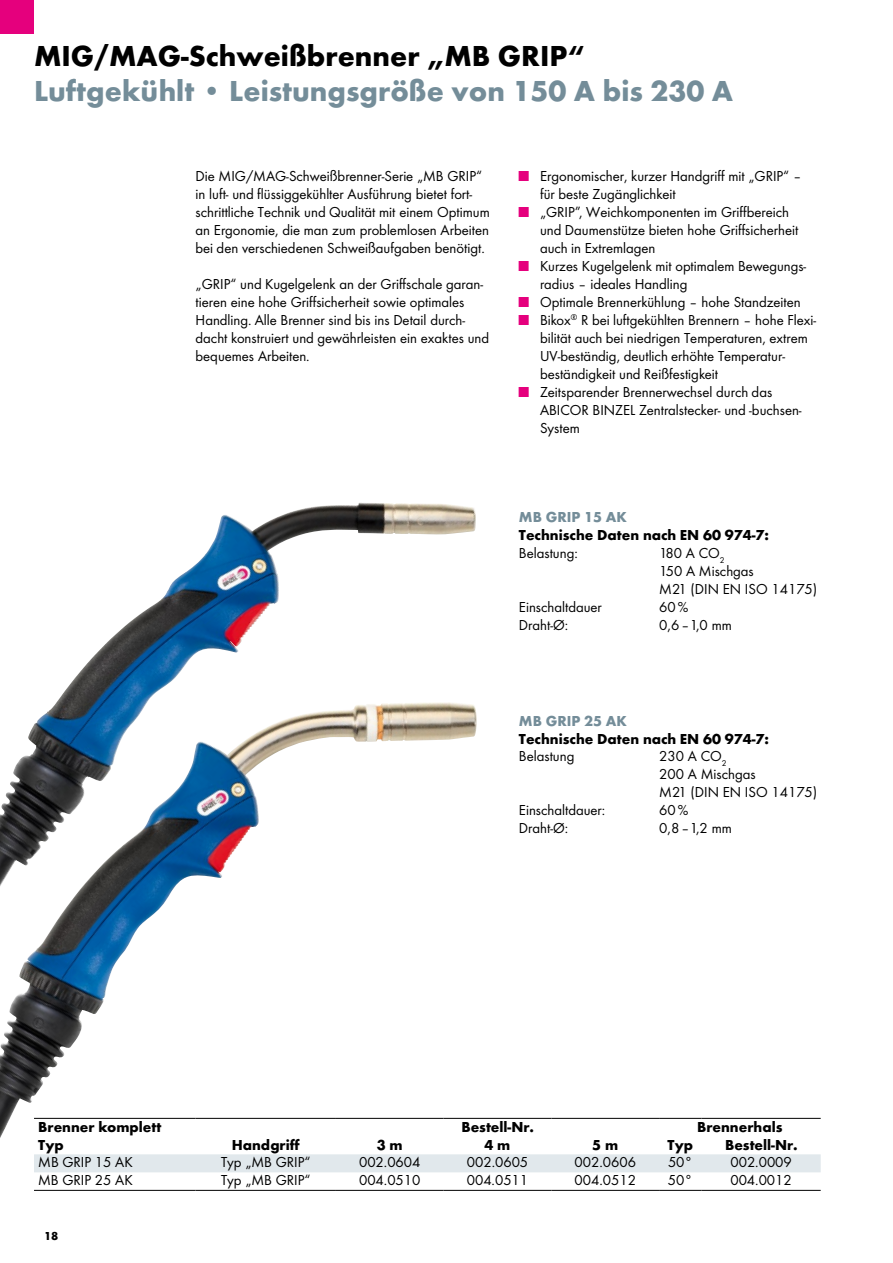
<style>
.page{position:relative;width:893px;height:1263px;background:#fff}
.page>*{position:absolute;margin:0;border:0;box-sizing:border-box;transform-origin:0 0}
.t1{font:700 30px "Futura TOT";color:#748d99}
.t2{font:700 30px "Futura TOT";color:#000}
.t3{font:15px/18px "Futura TOT Boo";color:#000}
.t4{font:700 15px "Futura TOT";color:#000}
.t5{font:700 15px "Futura TOT";color:#748d99}
.t6{font:700 12px "Futura TOT";color:#000}
.s1{color:#e5007d}
</style>
<div class="page">
<div style="left:0;top:0;width:34px;height:34px;background:#e5007d"></div>
<img style="left:57px;top:503px;width:302px;height:199px">
<img style="left:0;top:702px;width:438px;height:436px">
<div style="left:34px;top:1154px;width:787px;height:18px;background:#e1e8ec"></div>
<hr style="left:34px;top:1118px;width:162px;height:1px;background:#000">
<hr style="left:196px;top:1118px;width:140px;height:1px;background:#000">
<hr style="left:336px;top:1118px;width:108px;height:1px;background:#000">
<hr style="left:444px;top:1118px;width:107px;height:1px;background:#000">
<hr style="left:551px;top:1118px;width:108px;height:1px;background:#000">
<hr style="left:659px;top:1118px;width:43px;height:1px;background:#000">
<hr style="left:702px;top:1118px;width:119px;height:1px;background:#000">
<hr style="left:34px;top:1190px;width:162px;height:1px;background:#000">
<hr style="left:196px;top:1190px;width:140px;height:1px;background:#000">
<hr style="left:336px;top:1190px;width:108px;height:1px;background:#000">
<hr style="left:444px;top:1190px;width:107px;height:1px;background:#000">
<hr style="left:551px;top:1190px;width:108px;height:1px;background:#000">
<hr style="left:659px;top:1190px;width:43px;height:1px;background:#000">
<hr style="left:702px;top:1190px;width:119px;height:1px;background:#000">
<h1 class="t2" style="left:34px;top:38px;width:552px">MIG/MAG-Schweißbrenner „MB GRIP“</h1>
<h1 class="t1" style="left:34px;top:72px;width:701px">Luftgekühlt • Leistungsgröße von 150 A bis 230 A</h1>
<p class="t3" style="left:196px;top:167px;width:296px">Die MIG/MAG-Schweißbrenner-Serie „MB GRIP“ in luft- und flüssiggekühlter Ausführung bietet fort&shy;schrittliche Technik und Qualität mit einem Optimum an Ergonomie, die man zum problemlosen Arbeiten bei den verschiedenen Schweißaufgaben benötigt.</p>
<p class="t3" style="left:196px;top:275px;width:295px">„GRIP“ und Kugelgelenk an der Griffschale garan&shy;tieren eine hohe Griffsicherheit sowie optimales Handling. Alle Brenner sind bis ins Detail durch&shy;dacht konstruiert und gewährleisten ein exaktes und bequemes Arbeiten.</p>
<p class="t3" style="left:540px;top:167px;width:263px;text-indent:-21px"><span class="s1">■</span> Ergonomischer, kurzer Handgriff mit „GRIP“ – für beste Zugänglichkeit</p>
<p class="t3" style="left:540px;top:203px;width:260px;text-indent:-21px"><span class="s1">■</span> „GRIP”, Weichkomponenten im Griffbereich und Daumenstütze bieten hohe Griffsicherheit auch in Extremlagen</p>
<p class="t3" style="left:540px;top:257px;width:268px;text-indent:-21px"><span class="s1">■</span> Kurzes Kugelgelenk mit optimalem Bewegungs&shy;radius – ideales Handling</p>
<p class="t3" style="left:519px;top:293px;width:284px"><span class="s1">■</span> Optimale Brennerkühlung – hohe Standzeiten</p>
<p class="t3" style="left:540px;top:311px;width:278px;text-indent:-21px"><span class="s1">■</span> Bikox<sup>®</sup> R bei luftgekühlten Brennern – hohe Flexi&shy;bilität auch bei niedrigen Temperaturen, extrem UV-beständig, deutlich erhöhte Temperatur&shy;beständigkeit und Reißfestigkeit</p>
<p class="t3" style="left:540px;top:383px;width:263px;text-indent:-21px"><span class="s1">■</span> Zeitsparender Brennerwechsel durch das<br>ABICOR BINZEL Zentralstecker- und -buchsen-<br>System</p>
<p class="t5" style="left:519px;top:508px;width:110px">MB GRIP 15 AK</p>
<p class="t4" style="left:519px;top:526px;width:252px">Technische Daten nach EN 60 974-7:</p>
<p class="t3" style="left:519px;top:544px;width:60px">Belastung:</p>
<p class="t3" style="left:659px;top:544px;width:160px">180 A CO<sub>2<br></sub>150 A Mischgas<br>M21 (DIN EN ISO 14175)</p>
<p class="t3" style="left:519px;top:598px;width:84px">Einschaltdauer</p>
<p class="t3" style="left:659px;top:598px;width:31px">60%</p>
<p class="t3" style="left:519px;top:616px;width:51px">Draht-Ø:</p>
<p class="t3" style="left:659px;top:616px;width:74px">0,6–1,0 mm</p>
<p class="t5" style="left:519px;top:711px;width:110px">MB GRIP 25 AK</p>
<p class="t4" style="left:519px;top:729px;width:252px">Technische Daten nach EN 60 974-7:</p>
<p class="t3" style="left:519px;top:747px;width:57px">Belastung</p>
<p class="t3" style="left:659px;top:747px;width:160px">230 A CO<sub>2<br></sub>200 A Mischgas<br>M21 (DIN EN ISO 14175)</p>
<p class="t3" style="left:519px;top:801px;width:88px">Einschaltdauer:</p>
<p class="t3" style="left:659px;top:801px;width:31px">60%</p>
<p class="t3" style="left:519px;top:819px;width:51px">Draht-Ø:</p>
<p class="t3" style="left:659px;top:819px;width:74px">0,8–1,2 mm</p>
<p class="t4" style="left:38px;top:1117px;width:125px">Brenner komplett</p>
<p class="t4" style="left:461px;top:1117px;width:74px">Bestell-Nr.</p>
<p class="t4" style="left:697px;top:1117px;width:87px">Brennerhals</p>
<p class="t4" style="left:38px;top:1135px;width:27px">Typ</p>
<p class="t4" style="left:232px;top:1135px;width:69px">Handgriff</p>
<p class="t4" style="left:377px;top:1135px;width:27px">3 m</p>
<p class="t4" style="left:485px;top:1135px;width:27px">4 m</p>
<p class="t4" style="left:592px;top:1135px;width:27px">5 m</p>
<p class="t4" style="left:668px;top:1135px;width:27px">Typ</p>
<p class="t4" style="left:725px;top:1135px;width:74px">Bestell-Nr.</p>
<p class="t3" style="left:38px;top:1153px;width:96px">MB GRIP 15 AK</p>
<p class="t3" style="left:221px;top:1153px;width:91px">Typ „MB GRIP“</p>
<p class="t3" style="left:359px;top:1153px;width:63px">002.0604</p>
<p class="t3" style="left:467px;top:1153px;width:63px">002.0605</p>
<p class="t3" style="left:574px;top:1153px;width:63px">002.0606</p>
<p class="t3" style="left:668px;top:1153px;width:26px">50°</p>
<p class="t3" style="left:730px;top:1153px;width:63px">002.0009</p>
<p class="t3" style="left:38px;top:1171px;width:96px">MB GRIP 25 AK</p>
<p class="t3" style="left:221px;top:1171px;width:91px">Typ „MB GRIP“</p>
<p class="t3" style="left:359px;top:1171px;width:63px">004.0510</p>
<p class="t3" style="left:467px;top:1171px;width:63px">004.0511</p>
<p class="t3" style="left:574px;top:1171px;width:63px">004.0512</p>
<p class="t3" style="left:668px;top:1171px;width:26px">50°</p>
<p class="t3" style="left:730px;top:1171px;width:63px">004.0012</p>
<p class="t6" style="left:44px;top:1228px;width:16px">18</p>
</div>
